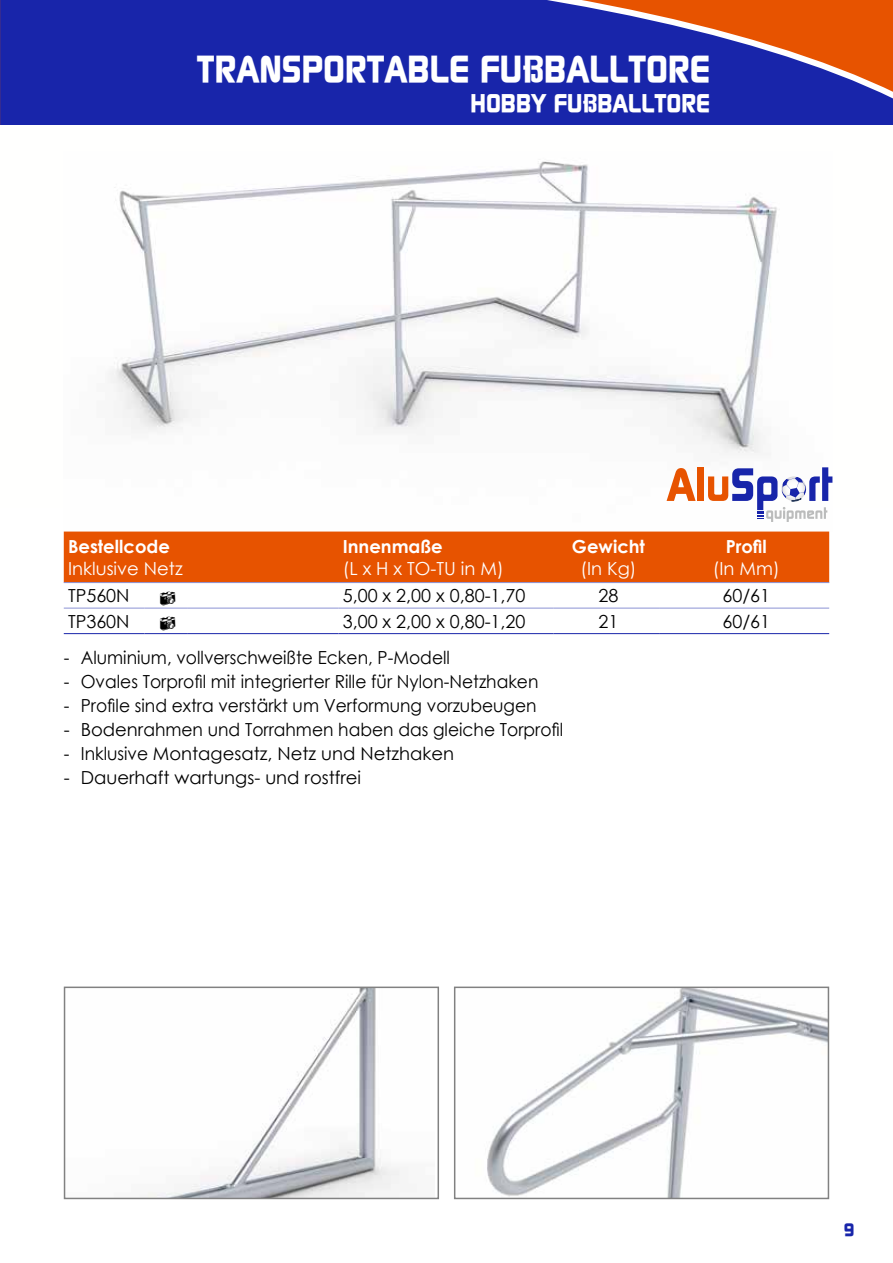
<style>
.page{position:relative;width:893px;height:1263px;background:#fff}
.page>*{position:absolute;margin:0;border:0;box-sizing:border-box;transform-origin:0 0}
.t1{font:700 37.5px "Continuum";color:#fff}
.t2{font:700 25.5px "Continuum";color:#fff}
.t3{font:18px "Century Gothic";color:#000;scale:.95 1}
.t4{font:18px "Century Gothic";color:#000}
.t5{font:18px "Century Gothic";color:#fff}
.t6{font:700 18px "Century Gothic";color:#fff}
.t7{font:700 18px "Continuum";color:#1825aa}
</style>
<div class="page">
<div style="left:0;top:0;width:893px;height:125px;background:#1825aa"></div>
<svg style="left:196px;top:0;width:697px;height:124px;background:#3a3094"></svg>
<img style="left:109px;top:161px;width:668px;height:340px">
<div style="left:64px;top:531px;width:765px;height:51px;background:#e75300"></div>
<hr style="left:64px;top:633px;width:81px;height:1px;background:#1825aa">
<hr style="left:145px;top:633px;width:42px;height:1px;background:#1825aa">
<hr style="left:187px;top:633px;width:151px;height:1px;background:#1825aa">
<hr style="left:338px;top:633px;width:216px;height:1px;background:#1825aa">
<hr style="left:554px;top:633px;width:105px;height:1px;background:#1825aa">
<hr style="left:659px;top:633px;width:170px;height:1px;background:#1825aa">
<hr style="left:64px;top:582px;width:81px;height:1px;background:#8b92d4">
<hr style="left:145px;top:582px;width:42px;height:1px;background:#8b92d4">
<hr style="left:187px;top:582px;width:151px;height:1px;background:#8b92d4">
<hr style="left:338px;top:582px;width:216px;height:1px;background:#8b92d4">
<hr style="left:554px;top:582px;width:105px;height:1px;background:#8b92d4">
<hr style="left:659px;top:582px;width:170px;height:1px;background:#8b92d4">
<hr style="left:64px;top:608px;width:81px;height:1px;background:#8b92d4">
<hr style="left:145px;top:608px;width:42px;height:1px;background:#8b92d4">
<hr style="left:187px;top:608px;width:151px;height:1px;background:#8b92d4">
<hr style="left:338px;top:608px;width:216px;height:1px;background:#8b92d4">
<hr style="left:554px;top:608px;width:105px;height:1px;background:#8b92d4">
<hr style="left:659px;top:608px;width:170px;height:1px;background:#8b92d4">
<img style="left:147px;top:989px;width:253px;height:207px">
<div style="left:64px;top:986px;width:375px;height:213px;border:2px solid #818181"></div>
<img style="left:487px;top:989px;width:339px;height:207px">
<div style="left:454px;top:986px;width:375px;height:213px;border:2px solid #818181"></div>
<svg style="left:667px;top:468px;width:29px;height:33px"></svg>
<div style="left:698px;top:467px;width:6px;height:34px;background:#e75300"></div>
<svg style="left:708px;top:467px;width:124px;height:55px"></svg>
<h1 class="t1" style="left:197px;top:44px;width:515px">TRANSPORTABLE FUßBALLTORE</h1>
<h2 class="t2" style="left:471px;top:86px;width:241px">HOBBY FUßBALLTORE</h2>
<p class="t6" style="left:68px;top:533px;width:103px">Bestellcode</p>
<p class="t6" style="left:343px;top:533px;width:102px">Innenmaße</p>
<p class="t6" style="left:572px;top:533px;width:75px">Gewicht</p>
<p class="t6" style="left:726px;top:533px;width:43px">Profil</p>
<p class="t5" style="left:68px;top:556px;width:116px">Inklusive Netz</p>
<p class="t5" style="left:343px;top:556px;width:162px">(L x H x TO-TU in M)</p>
<p class="t5" style="left:580px;top:556px;width:58px">(In Kg)</p>
<p class="t5" style="left:713px;top:556px;width:68px">(In Mm)</p>
<p class="t4" style="left:68px;top:583px;width:63px">TP560N</p>
<p class="t4" style="left:343px;top:583px;width:184px">5,00 x 2,00 x 0,80-1,70</p>
<p class="t4" style="left:598px;top:583px;width:21px">28</p>
<p class="t4" style="left:722px;top:583px;width:49px">60/61</p>
<p class="t4" style="left:68px;top:608px;width:63px">TP360N</p>
<p class="t4" style="left:343px;top:608px;width:184px">3,00 x 2,00 x 0,80-1,20</p>
<p class="t4" style="left:598px;top:608px;width:21px">21</p>
<p class="t4" style="left:722px;top:608px;width:49px">60/61</p>
<p class="t3" style="left:64px;top:645px;width:408px">- Aluminium, vollverschweißte Ecken, P-Modell</p>
<p class="t3" style="left:64px;top:669px;width:501px">- Ovales Torprofil mit integrierter Rille für Nylon-Netzhaken</p>
<p class="t3" style="left:64px;top:693px;width:499px">- Profile sind extra verstärkt um Verformung vorzubeugen</p>
<p class="t4" style="left:64px;top:717px;width:501px">- Bodenrahmen und Torrahmen haben das gleiche Torprofil</p>
<p class="t3" style="left:64px;top:741px;width:412px">- Inklusive Montagesatz, Netz und Netzhaken</p>
<p class="t4" style="left:64px;top:765px;width:299px">- Dauerhaft wartungs- und rostfrei</p>
<p class="t7" style="left:844px;top:1218px;width:12px">9</p>
</div>
